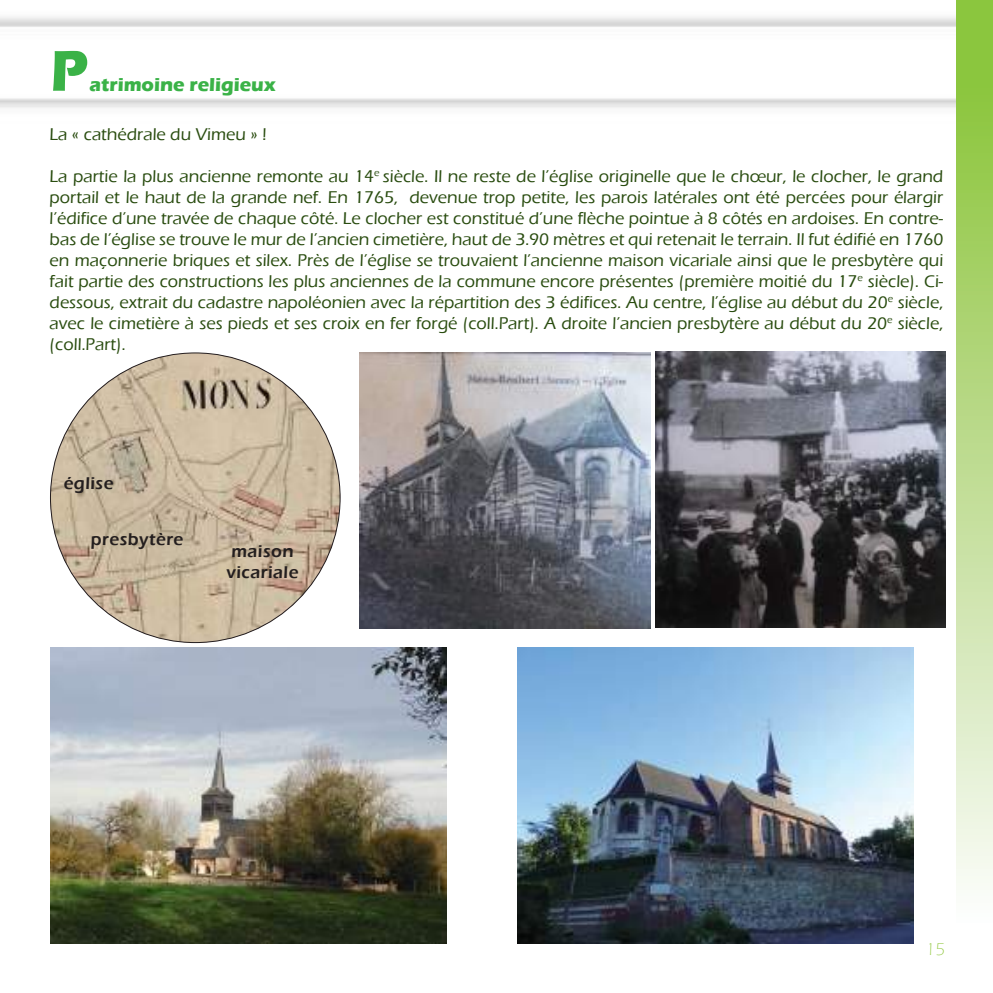
<style>
.page{position:relative;width:993px;height:993px;background:#fff}
.page>*{position:absolute;margin:0;border:0;box-sizing:border-box;transform-origin:0 0}
.t1{font:700 59.5px "Eras ITC";color:#3ab247}
.t2{font:700 19.25px "Eras ITC";color:#3ab247}
.t3{font:500 17.5px/21px "Eras ITC";color:#294c0f;text-align:justify}
.t4{font:600 17.5px/21px "Eras ITC";letter-spacing:.025em;color:#241f1f}
.t5{font:300 17.5px "Eras ITC";color:#90c73d}
</style>
<div class="page">
<img style="left:0;top:17px;width:956px;height:927px">
<div style="left:956px;top:0;width:36px;height:992px;background:linear-gradient(to bottom,#82bf2c,#fff)"></div>
<img style="left:50px;top:353px;width:290px;height:289px;border-radius:144px">
<img style="left:360px;top:352px;width:290px;height:276px">
<img style="left:655px;top:351px;width:289px;height:276px">
<img style="left:50px;top:647px;width:396px;height:295px">
<img style="left:517px;top:647px;width:396px;height:295px">
<h1 class="t1" style="left:50px;top:37px;width:39px">P</h1>
<p class="t2" style="left:89px;top:73px;width:188px">atrimoine religieux</p>
<p class="t3" style="left:50px;top:124px;width:219px">La « cathédrale du Vimeu » !</p>
<p class="t3" style="left:50px;top:166px;width:894px">La partie la plus ancienne remonte au 14<sup>e</sup> siècle. Il ne reste de l’église originelle que le chœur, le clocher, le grand portail et le haut de la grande nef. En 1765, devenue trop petite, les parois latérales ont été percées pour élargir l’édifice d’une travée de chaque côté. Le clocher est constitué d’une flèche pointue à 8 côtés en ardoises. En contre&shy;bas de l’église se trouve le mur de l’ancien cimetière, haut de 3.90 mètres et qui retenait le terrain. Il fut édifié en 1760 en maçonnerie briques et silex. Près de l’église se trouvaient l’ancienne maison vicariale ainsi que le presbytère qui fait partie des constructions les plus anciennes de la commune encore présentes (première moitié du 17<sup>e</sup> siècle). Ci&shy;dessous, extrait du cadastre napoléonien avec la répartition des 3 édifices. Au centre, l’église au début du 20<sup>e</sup> siècle, avec le cimetière à ses pieds et ses croix en fer forgé (coll.Part). A droite l’ancien presbytère au début du 20<sup>e</sup> siècle, (coll.Part).</p>
<p class="t4" style="left:64px;top:472px;width:51px">église</p>
<p class="t4" style="left:91px;top:528px;width:94px">presbytère</p>
<p class="t4" style="left:226px;top:540px;width:73px">maison vicariale</p>
<p class="t5" style="left:925px;top:939px;width:20px">15</p>
</div>
